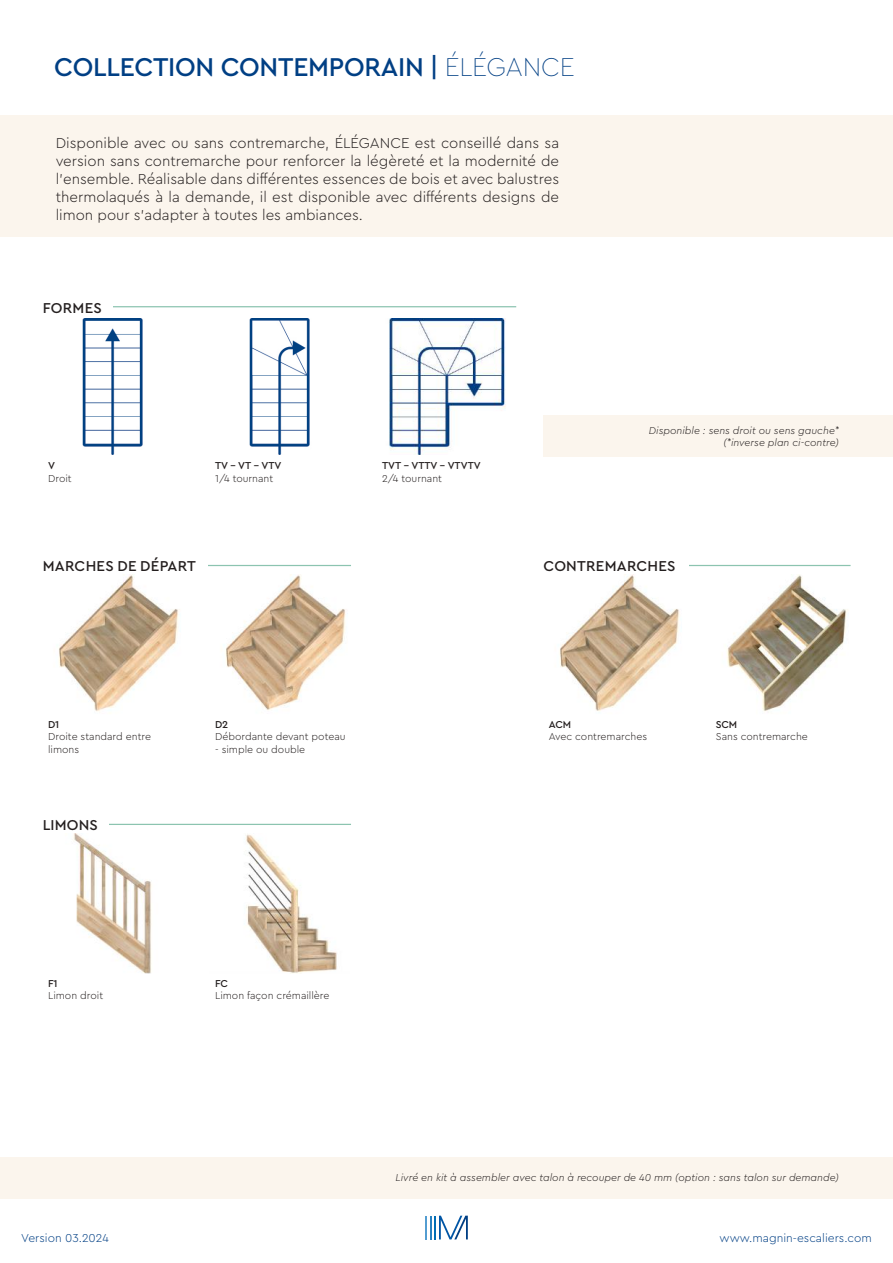
<style>
.page{position:relative;width:893px;height:1263px;background:#fff}
.page>*{position:absolute;margin:0;border:0;box-sizing:border-box;transform-origin:0 0}
.t1{font:500 27px "Cera PRO";letter-spacing:-.01em;color:#003f84}
.t2{font:300 15px/18px "Cera PRO";color:#241f1f;text-align:justify}
.t3{font:500 15px "Cera PRO";letter-spacing:.015em;color:#241f1f}
.t4{font:300 12px "Cera PRO";color:#003f84}
.t5{font:300 10.5px/12.6px "Cera PRO";color:#241f1f}
.t6{font:italic 300 10.5px/12.6px "Cera PRO";color:#241f1f;text-align:right}
.t7{font:500 10.5px "Cera PRO";color:#241f1f}
.s1{font-weight:100}
</style>
<div class="page">
<hr style="left:425px;top:1216px;width:2px;height:23px;background:#539dd1">
<hr style="left:430px;top:1216px;width:2px;height:23px;background:#2981c0">
<hr style="left:434px;top:1216px;width:2px;height:23px;background:#006db5">
<svg style="left:439px;top:1216px;width:29px;height:23px"></svg>
<div style="left:0;top:116px;width:893px;height:121px;background:#fbf5ed"></div>
<hr style="left:43px;top:565px;width:308px;height:1px;background:#8cc4b0">
<div style="left:43px;top:559px;width:165px;height:12px;background:#fff"></div>
<img style="left:225px;top:575px;width:121px;height:135px">
<img style="left:59px;top:575px;width:121px;height:137px">
<hr style="left:543px;top:565px;width:307px;height:1px;background:#8cc4b0">
<div style="left:543px;top:559px;width:145px;height:12px;background:#fff"></div>
<img style="left:559px;top:575px;width:121px;height:136px">
<img style="left:727px;top:575px;width:121px;height:136px">
<hr style="left:43px;top:824px;width:308px;height:1px;background:#8cc4b0">
<div style="left:43px;top:818px;width:66px;height:12px;background:#fff"></div>
<img style="left:246px;top:834px;width:91px;height:139px">
<img style="left:73px;top:834px;width:79px;height:140px">
<hr style="left:43px;top:306px;width:473px;height:1px;background:#8cc4b0">
<div style="left:43px;top:301px;width:70px;height:12px;background:#fff"></div>
<img style="left:249px;top:318px;width:61px;height:136px">
<img style="left:82px;top:318px;width:61px;height:136px">
<img style="left:389px;top:318px;width:117px;height:136px">
<div style="left:0;top:1157px;width:893px;height:41px;background:#fbf5ed"></div>
<div style="left:543px;top:415px;width:350px;height:41px;background:#fbf5ed"></div>
<h1 class="t1" style="left:54px;top:49px;width:522px">COLLECTION CONTEMPORAIN | <span class="s1">ÉLÉGANCE</span></h1>
<p class="t2" style="left:56px;top:134px;width:505px">Disponible avec ou sans contremarche, ÉLÉGANCE est conseillé dans sa version sans contremarche pour renforcer la légèreté et la modernité de l’ensemble. Réalisable dans différentes essences de bois et avec balustres thermolaqués à la demande, il est disponible avec différents designs de limon pour s’adapter à toutes les ambiances.</p>
<p class="t3" style="left:43px;top:298px;width:61px">FORMES</p>
<p class="t7" style="left:48px;top:459px;width:8px">V</p>
<p class="t5" style="left:48px;top:471px;width:25px">Droit</p>
<p class="t7" style="left:215px;top:459px;width:68px">TV - VT - VTV</p>
<p class="t5" style="left:215px;top:471px;width:60px">1/4 tournant</p>
<p class="t3" style="left:43px;top:556px;width:155px">MARCHES DE DÉPART</p>
<p class="t7" style="left:382px;top:459px;width:100px">TVT - VTTV - VTVTV</p>
<p class="t5" style="left:382px;top:471px;width:62px">2/4 tournant</p>
<p class="t7" style="left:48px;top:717px;width:13px">D1</p>
<p class="t5" style="left:48px;top:730px;width:104px">Droite standard entre limons</p>
<p class="t3" style="left:43px;top:815px;width:57px">LIMONS</p>
<p class="t7" style="left:48px;top:976px;width:11px">F1</p>
<p class="t5" style="left:48px;top:989px;width:56px">Limon droit</p>
<p class="t7" style="left:215px;top:717px;width:15px">D2</p>
<p class="t5" style="left:215px;top:730px;width:132px">Débordante devant poteau</p>
<p class="t5" style="left:215px;top:743px;width:92px">- simple ou double</p>
<p class="t7" style="left:215px;top:976px;width:14px">FC</p>
<p class="t5" style="left:215px;top:989px;width:116px">Limon façon crémaillère</p>
<p class="t6" style="left:649px;top:423px;width:192px">Disponible : sens droit ou sens gauche* (*inverse plan ci-contre)</p>
<p class="t3" style="left:543px;top:556px;width:134px">CONTREMARCHES</p>
<p class="t7" style="left:549px;top:717px;width:24px">ACM</p>
<p class="t5" style="left:549px;top:730px;width:100px">Avec contremarches</p>
<p class="t7" style="left:716px;top:717px;width:23px">SCM</p>
<p class="t5" style="left:716px;top:730px;width:94px">Sans contremarche</p>
<p class="t6" style="left:396px;top:1170px;width:445px">Livré en kit à assembler avec talon à recouper de 40 mm (option : sans talon sur demande)</p>
<p class="t4" style="left:21px;top:1230px;width:89px">Version 03.2024</p>
<p class="t4" style="left:719px;top:1230px;width:154px">www.magnin-escaliers.com</p>
</div>
